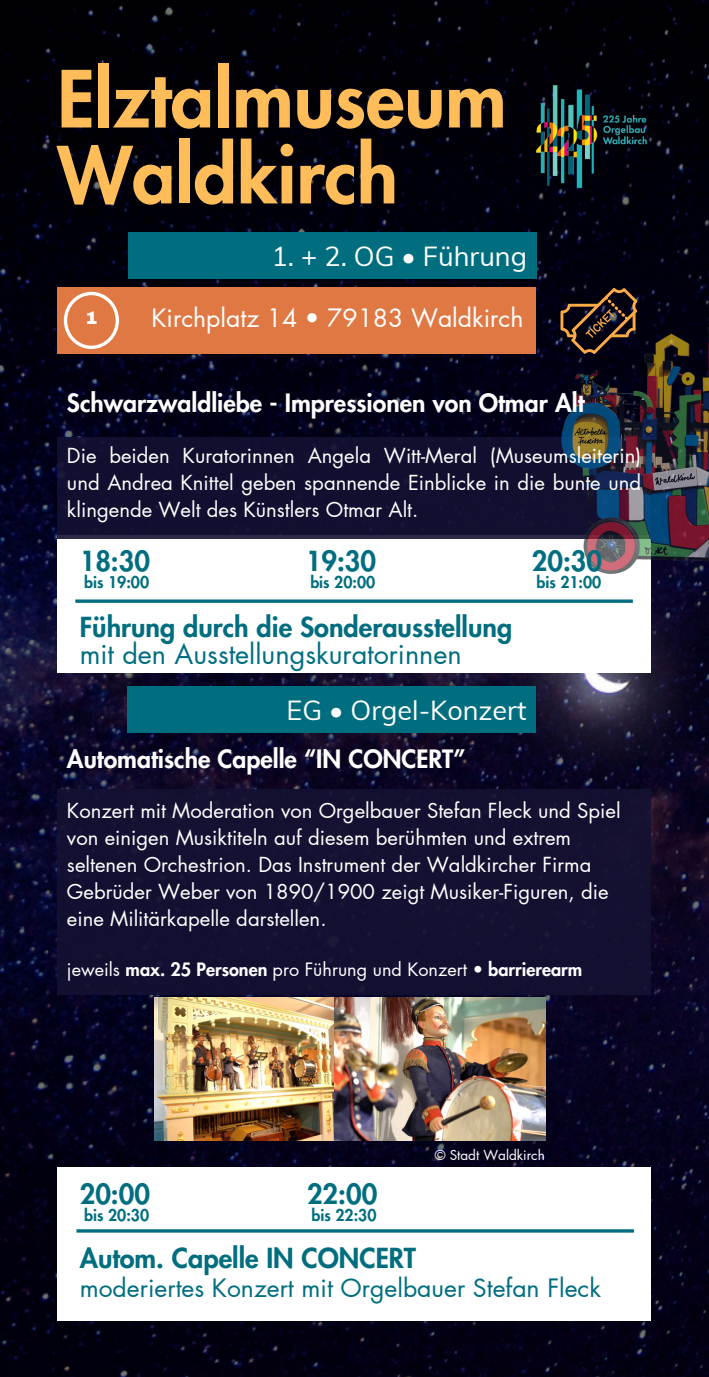
<style>
.page{position:relative;width:709px;height:1377px;background:#fff}
.page>*{position:absolute;margin:0;border:0;box-sizing:border-box;transform-origin:0 0}
.t1{font:800 76.5px/76px "Futura LT Pro";color:#ffbd59}
.t2{font:800 27px/27px "Futura LT Pro";color:#006e7f}
.t3{font:27px "Muli";color:#fff}
.t4{font:800 24.75px "Futura LT Pro";color:#fefefe}
.t5{font:24.75px "Futura LT Pro";color:#006e7f}
.t6{font:24.75px "Futura LT Pro";color:#fff}
.t7{font:20.25px/27px "Futura LT Pro";color:#fff}
.t8{font:20.25px/27px "Futura LT Pro";color:#fefefe;text-align:justify}
.t9{font:18px "Futura LT Pro";color:#fff}
.t10{font:900 18px "Archivo";color:#fefefe}
.t11{font:800 15.75px "Futura LT Pro";color:#006e7f}
.t12{font:13.5px "Futura LT Pro";color:#fff}
.s1{font-weight:400}
.s2{font-weight:800}
</style>
<div class="page">
<img style="left:0;top:0;width:709px;height:1377px">
<div style="left:57px;top:287px;width:479px;height:67px;background:#e07843"></div>
<svg style="left:64px;top:292px;width:55px;height:57px"></svg>
<div style="left:128px;top:233px;width:408px;height:46px;background:#006e7f"></div>
<svg style="left:560px;top:288px;width:77px;height:26px;background:#33231d"></svg>
<img style="left:531px;top:75px;width:125px;height:118px">
<div style="left:57px;top:536px;width:594px;height:137px;background:#fff"></div>
<svg style="left:75px;top:599px;width:558px;height:4px;background:#278492"></svg>
<div style="left:57px;top:1167px;width:594px;height:154px;background:#fff"></div>
<svg style="left:76px;top:1229px;width:558px;height:4px;background:#278492"></svg>
<img style="left:154px;top:997px;width:180px;height:144px">
<img style="left:334px;top:997px;width:211px;height:144px">
<div style="left:57px;top:789px;width:593px;height:206px;background:#141132"></div>
<div style="left:57px;top:437px;width:594px;height:101px;background:#141132"></div>
<img style="left:560px;top:314px;width:149px;height:264px">
<div style="left:128px;top:686px;width:408px;height:47px;background:#006e7f"></div>
<p class="t1" style="left:57px;top:65px;width:451px">Elztalmuseum<br>Waldkirch</p>
<h1 class="t10" style="left:85px;top:308px;width:13px">1</h1>
<p class="t3" style="left:272px;top:239px;width:257px">1. + 2. OG • Führung</p>
<h3 class="t6" style="left:151px;top:307px;width:373px">Kirchplatz 14 • 79183 Waldkirch</h3>
<p class="t4" style="left:67px;top:392px;width:519px">Schwarzwaldliebe - Impressionen von Otmar Alt</p>
<p class="t8" style="left:67px;top:443px;width:576px">Die beiden Kuratorinnen Angela Witt-Meral (Museumsleiterin) und Andrea Knittel geben spannende Einblicke in die bunte und klingende Welt des Künstlers Otmar Alt.</p>
<p class="t2" style="left:80px;top:548px;width:72px">18:30</p>
<p class="t11" style="left:84px;top:575px;width:66px">bis 19:00</p>
<h2 class="t2" style="left:80px;top:615px;width:434px">Führung durch die Sonderausstellung <span class="s1">mit den Ausstellungskuratorinnen</span></h2>
<h4 class="t2" style="left:306px;top:548px;width:72px">19:30</h4>
<h4 class="t11" style="left:310px;top:575px;width:66px">bis 20:00</h4>
<p class="t2" style="left:532px;top:548px;width:72px">20:30</p>
<p class="t11" style="left:536px;top:575px;width:66px">bis 21:00</p>
<h6 class="t3" style="left:287px;top:693px;width:241px">EG • Orgel-Konzert</h6>
<h6 class="t4" style="left:67px;top:747px;width:400px">Automatische Capelle “IN CONCERT”</h6>
<h4 class="t7" style="left:67px;top:798px;width:555px">Konzert mit Moderation von Orgelbauer Stefan Fleck und Spiel von einigen Musiktiteln auf diesem berühmten und extrem seltenen Orchestrion. Das Instrument der Waldkircher Firma Gebrüder Weber von 1890/1900 zeigt Musiker-Figuren, die eine Militärkapelle darstellen.</h4>
<h5 class="t9" style="left:67px;top:961px;width:517px">jeweils <span class="s2">max. 25 Personen</span> pro Führung und Konzert <span class="s2">• barrierearm</span></h5>
<h6 class="t12" style="left:435px;top:1148px;width:112px">© Stadt Waldkirch</h6>
<h3 class="t2" style="left:80px;top:1181px;width:72px">20:00</h3>
<h3 class="t11" style="left:84px;top:1208px;width:66px">bis 20:30</h3>
<h3 class="t2" style="left:80px;top:1246px;width:338px">Autom. Capelle IN CONCERT</h3>
<h3 class="t5" style="left:80px;top:1276px;width:523px">moderiertes Konzert mit Orgelbauer Stefan Fleck</h3>
<h2 class="t2" style="left:307px;top:1181px;width:72px">22:00</h2>
<h2 class="t11" style="left:312px;top:1208px;width:66px">bis 22:30</h2>
</div>
